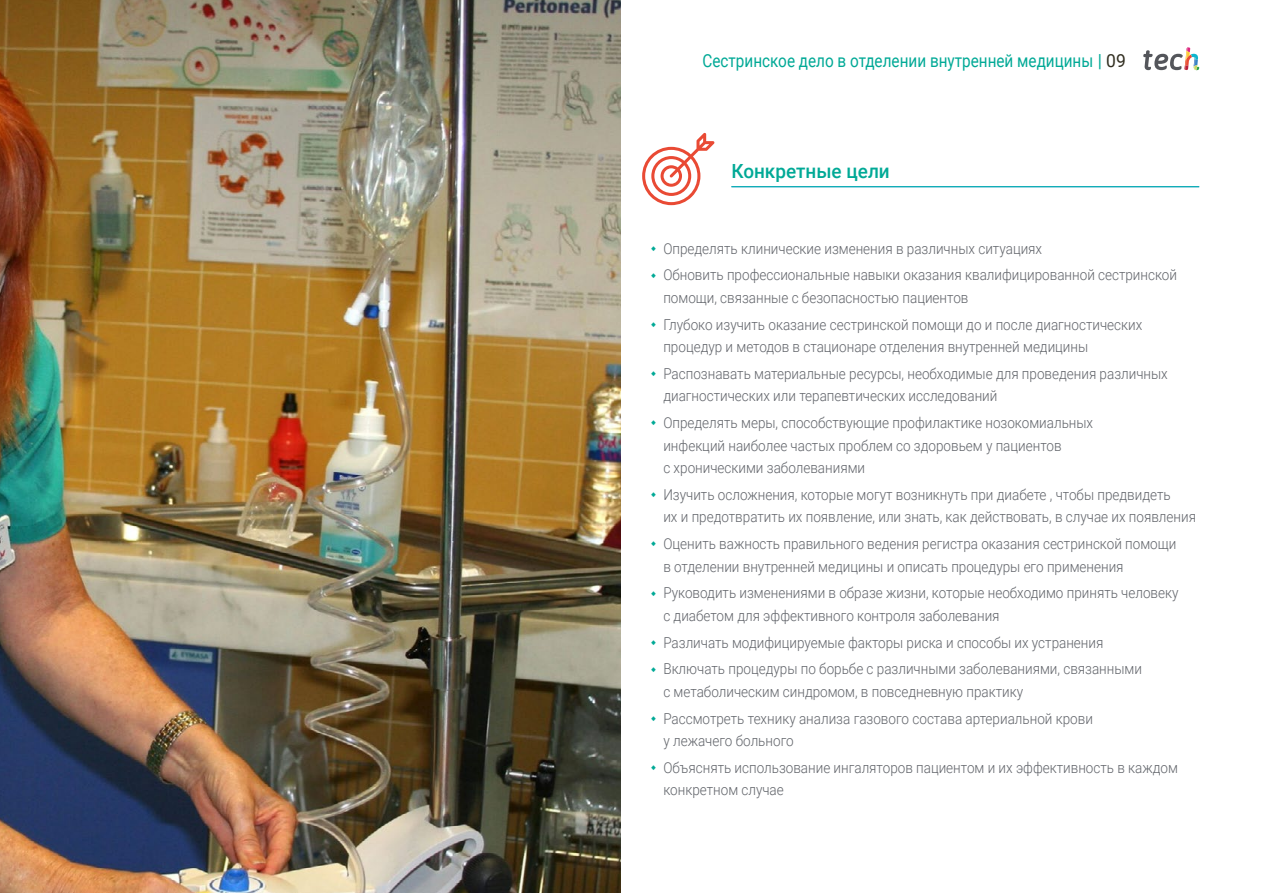
<style>
.page{position:relative;width:1263px;height:893px;background:#fff}
.page>*{position:absolute;margin:0;border:0;box-sizing:border-box;transform-origin:0 0}
.t1{font:500 19.5px "Roboto";color:#00a996}
.t2{font:18px "Roboto";color:#00a996;scale:.85 1}
.t3{font:300 15px/26.7px "Roboto";color:#61646a;scale:.9 1}
.s1{color:#312e20}
</style>
<div class="page">
<svg style="left:1143px;top:47px;width:56px;height:24px"></svg>
<img style="left:0;top:0;width:621px;height:893px">
<svg style="left:642px;top:133px;width:72px;height:72px"></svg>
<hr style="left:731px;top:186px;width:468px;height:1px;background:#00b2af">
<p class="t2" style="left:702px;top:48px;width:500px">Сестринское дело в отделении внутренней медицины | <span class="s1">09</span></p>
<h1 class="t1" style="left:731px;top:158px;width:160px">Конкретные цели</h1>
<p class="t3" style="left:663px;top:234px;width:572px">Определять клинические изменения в различных ситуациях<br>Обновить профессиональные навыки оказания квалифицированной сестринской</p>
<p class="t3" style="left:663px;top:284px;width:534px">помощи, связанные с безопасностью пациентов<br>Глубоко изучить оказание сестринской помощи до и после диагностических</p>
<p class="t3" style="left:663px;top:333px;width:562px">процедур и методов в стационаре отделения внутренней медицины<br>Распознавать материальные ресурсы, необходимые для проведения различных</p>
<p class="t3" style="left:663px;top:382px;width:479px">диагностических или терапевтических исследований<br>Определять меры, способствующие профилактике нозокомиальных</p>
<p class="t3" style="left:663px;top:433px;width:444px;line-height:22.5px">инфекций наиболее частых проблем со здоровьем у пациентов с хроническими заболеваниями</p>
<p class="t3" style="left:663px;top:483px;width:593px;line-height:22.5px">Изучить осложнения, которые могут возникнуть при диабете , чтобы предвидеть<br>их и предотвратить их появление, или знать, как действовать, в случае их появления</p>
<p class="t3" style="left:663px;top:532px;width:571px;line-height:22.5px">Оценить важность правильного ведения регистра оказания сестринской помощи в отделении внутренней медицины и описать процедуры его применения</p>
<p class="t3" style="left:663px;top:581px;width:574px;line-height:22.5px">Руководить изменениями в образе жизни, которые необходимо принять человеку с диабетом для эффективного контроля заболевания</p>
<p class="t3" style="left:663px;top:628px;width:533px">Различать модифицируемые факторы риска и способы их устранения<br>Включать процедуры по борьбе с различными заболеваниями, связанными</p>
<p class="t3" style="left:663px;top:678px;width:479px">с метаболическим синдромом, в повседневную практику<br>Рассмотреть технику анализа газового состава артериальной крови</p>
<p class="t3" style="left:663px;top:727px;width:573px">у лежачего больного<br>Объяснять использование ингаляторов пациентом и их эффективность в каждом</p>
<p class="t3" style="left:663px;top:776px;width:135px">конкретном случае</p>
</div>
